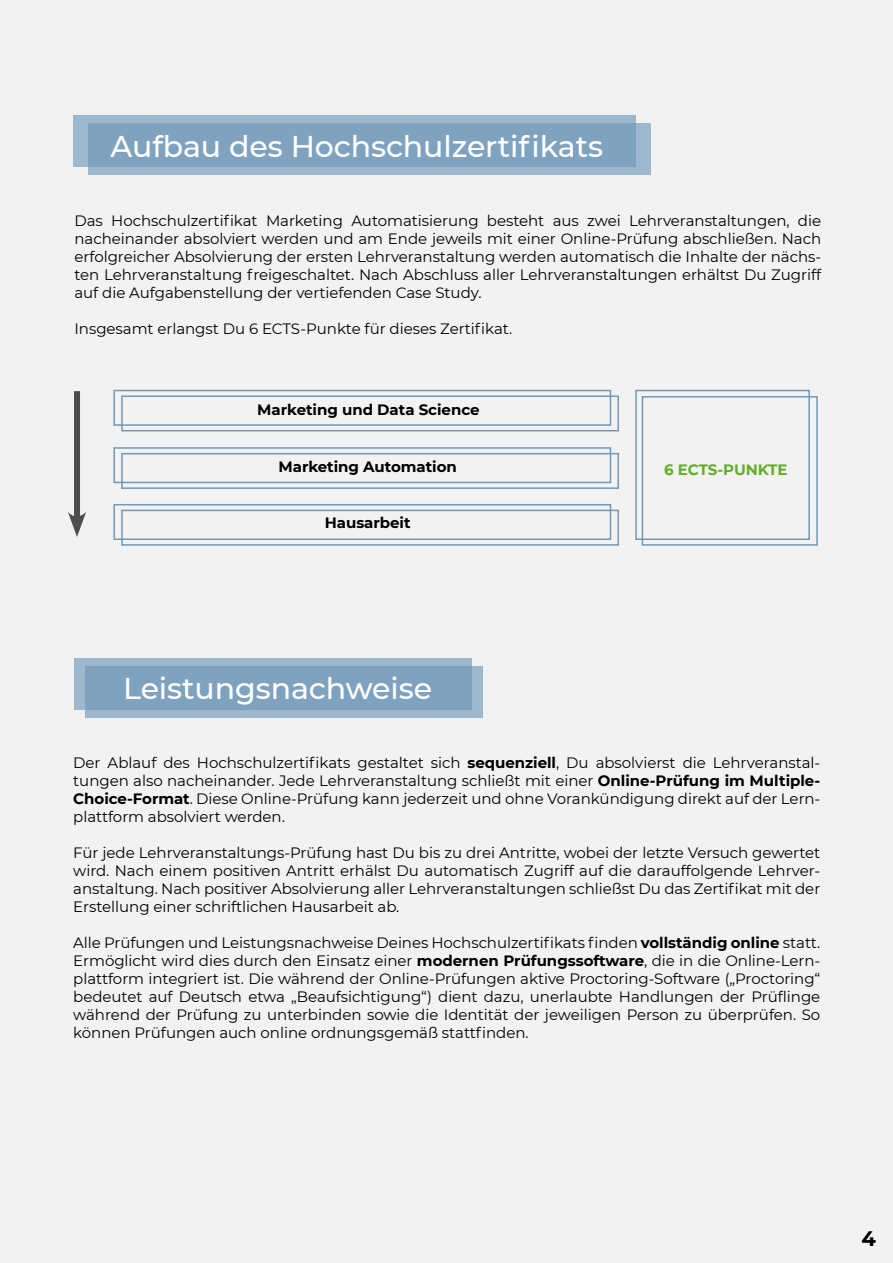
<style>
.page{position:relative;width:893px;height:1263px;background:#f2f2f2}
.page>*{position:absolute;margin:0;border:0;box-sizing:border-box;transform-origin:0 0}
.t1{font:500 30px "Montserrat";letter-spacing:-.005em;color:#fff}
.t2{font:700 21px "Montserrat";color:#000}
.t3{font:15px/18px "Montserrat";letter-spacing:-.005em;color:#000;text-align:justify}
.t4{font:700 15px "Montserrat";letter-spacing:-.005em;color:#000}
.t5{font:700 15px "Montserrat";letter-spacing:-.005em;color:#63ae26}
.s1{font-weight:700}
</style>
<div class="page">
<div style="left:113px;top:447px;width:498px;height:36px;border:2px solid #7099b8"></div>
<div style="left:121px;top:453px;width:498px;height:36px;border:2px solid #7099b8"></div>
<div style="left:113px;top:390px;width:498px;height:36px;border:2px solid #7099b8"></div>
<div style="left:121px;top:395px;width:498px;height:36px;border:2px solid #7099b8"></div>
<div style="left:74px;top:391px;width:6px;height:131px;background:#4b4e4d"></div>
<svg style="left:68px;top:512px;width:18px;height:25px"></svg>
<div style="left:74px;top:115px;width:562px;height:52px;background:#9db8cc"></div>
<svg style="left:88px;top:123px;width:562px;height:52px;background:#84a6c1"></svg>
<div style="left:113px;top:504px;width:498px;height:36px;border:2px solid #7099b8"></div>
<div style="left:121px;top:510px;width:498px;height:36px;border:2px solid #7099b8"></div>
<div style="left:635px;top:390px;width:175px;height:150px;border:2px solid #7099b8"></div>
<div style="left:642px;top:396px;width:176px;height:150px;border:2px solid #7099b8"></div>
<div style="left:74px;top:658px;width:398px;height:52px;background:#9db8cc"></div>
<svg style="left:85px;top:666px;width:397px;height:51px;background:#83a6c1"></svg>
<h1 class="t1" style="left:111px;top:125px;width:494px">Aufbau des Hochschulzertifikats</h1>
<p class="t3" style="left:74px;top:211px;width:748px">Das Hochschulzertifikat Marketing Automatisierung besteht aus zwei Lehrveranstaltungen, die nacheinander absolviert werden und am Ende jeweils mit einer Online-Prüfung abschließen. Nach erfolgreicher Absolvierung der ersten Lehrveranstaltung werden automatisch die Inhalte der nächs&shy;ten Lehrveranstaltung freigeschaltet. Nach Abschluss aller Lehrveranstaltungen erhältst Du Zugriff auf die Aufgabenstellung der vertiefenden Case Study.</p>
<p class="t3" style="left:74px;top:319px;width:439px">Insgesamt erlangst Du 6 ECTS-Punkte für dieses Zertifikat.</p>
<p class="t4" style="left:257px;top:399px;width:224px">Marketing und Data Science</p>
<p class="t4" style="left:278px;top:456px;width:180px">Marketing Automation</p>
<p class="t4" style="left:325px;top:512px;width:87px">Hausarbeit</p>
<h1 class="t1" style="left:123px;top:668px;width:310px">Leistungsnachweise</h1>
<p class="t5" style="left:664px;top:459px;width:125px">6 ECTS-PUNKTE</p>
<p class="t3" style="left:73px;top:753px;width:749px">Der Ablauf des Hochschulzertifikats gestaltet sich <span class="s1">sequenziell</span>, Du absolvierst die Lehrveranstal&shy;tungen also nacheinander. Jede Lehrveranstaltung schließt mit einer <span class="s1">Online-Prüfung im Multiple-Choice-Format</span>. Diese Online-Prüfung kann jederzeit und ohne Vorankündigung direkt auf der Lern&shy;plattform absolviert werden.</p>
<p class="t3" style="left:73px;top:843px;width:749px">Für jede Lehrveranstaltungs-Prüfung hast Du bis zu drei Antritte, wobei der letzte Versuch gewertet wird. Nach einem positiven Antritt erhälst Du automatisch Zugriff auf die darauffolgende Lehrver&shy;anstaltung. Nach positiver Absolvierung aller Lehrveranstaltungen schließst Du das Zertifikat mit der Erstellung einer schriftlichen Hausarbeit ab.</p>
<p class="t3" style="left:73px;top:933px;width:749px">Alle Prüfungen und Leistungsnachweise Deines Hochschulzertifikats finden <span class="s1">vollständig online</span> statt.<br>Ermöglicht wird dies durch den Einsatz einer <span class="s1">modernen Prüfungssoftware</span>, die in die Online-Lern&shy;plattform integriert ist. Die während der Online-Prüfungen aktive Proctoring-Software („Proctoring“ bedeutet auf Deutsch etwa „Beaufsichtigung“) dient dazu, unerlaubte Handlungen der Prüflinge während der Prüfung zu unterbinden sowie die Identität der jeweiligen Person zu überprüfen. So können Prüfungen auch online ordnungsgemäß stattfinden.</p>
<h2 class="t2" style="left:861px;top:1223px;width:16px">4</h2>
</div>
